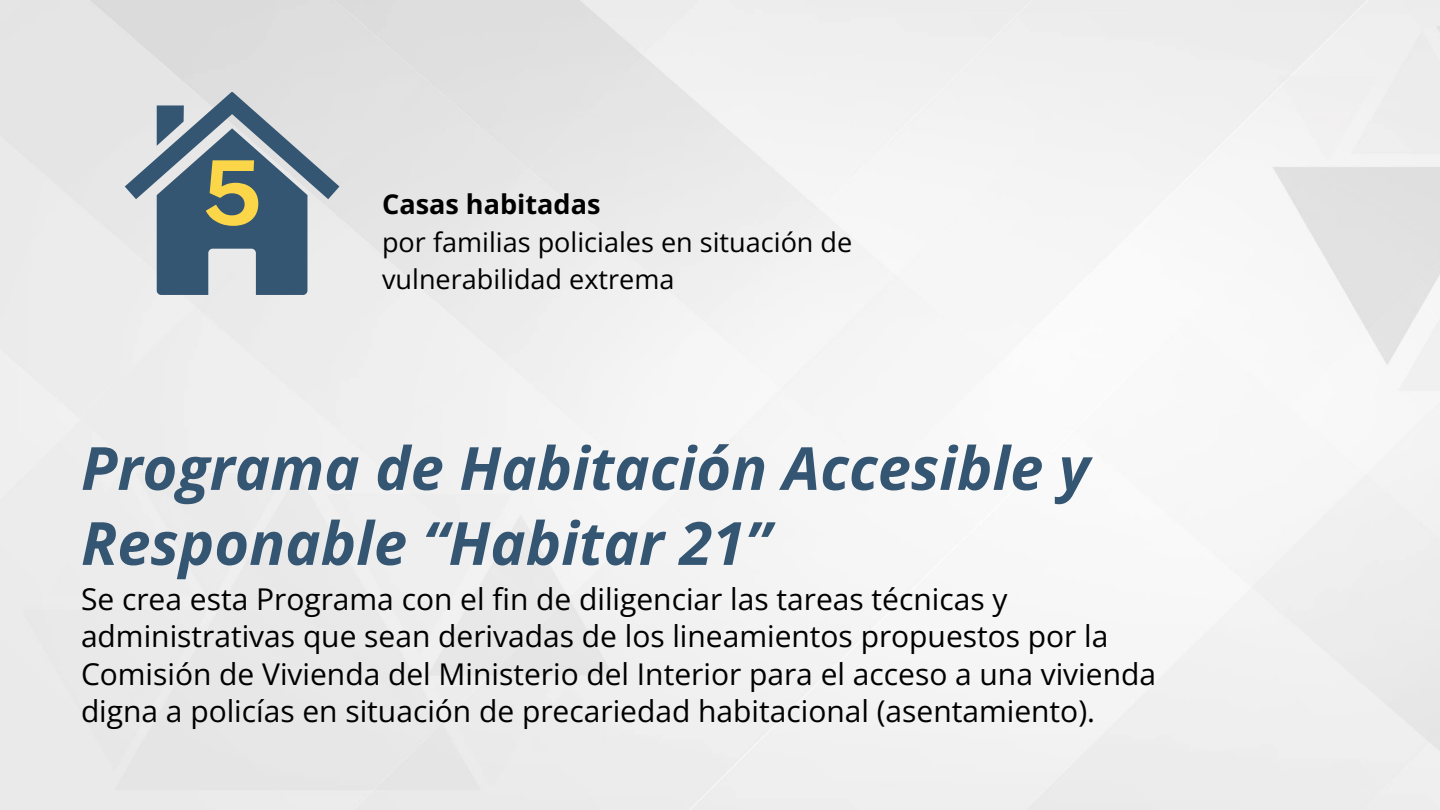
<style>
.page{position:relative;width:1440px;height:810px;background:#fff}
.page>*{position:absolute;margin:0;border:0;box-sizing:border-box;transform-origin:0 0}
.t1{font:700 89.3px "Public Sans";color:#fcd649}
.t2{font:italic 700 59.7px/75px "Open Sans";color:#355672}
.t3{font:30px/37.5px "Open Sans";color:#000}
.t4{font:27.1px/37.5px "Open Sans";color:#000}
.t5{font:700 27.1px "Open Sans";color:#000}
</style>
<div class="page">
<svg style="left:125px;top:92px;width:214px;height:203px;background:#8798a7"></svg>
<h1 class="t1" style="left:202px;top:140px;width:62px">5</h1>
<p class="t5" style="left:382px;top:186px;width:220px">Casas habitadas</p>
<p class="t4" style="left:382px;top:223px;width:472px">por familias policiales en situación de vulnerabilidad extrema</p>
<h2 class="t2" style="left:81px;top:429px;width:1010px">Programa de Habitación Accesible y<br>Responable “Habitar 21”</h2>
<p class="t3" style="left:81px;top:580px;width:1077px">Se crea esta Programa con el fin de diligenciar las tareas técnicas y administrativas que sean derivadas de los lineamientos propuestos por la Comisión de Vivienda del Ministerio del Interior para el acceso a una vivienda digna a policías en situación de precariedad habitacional (asentamiento).</p>
</div>
